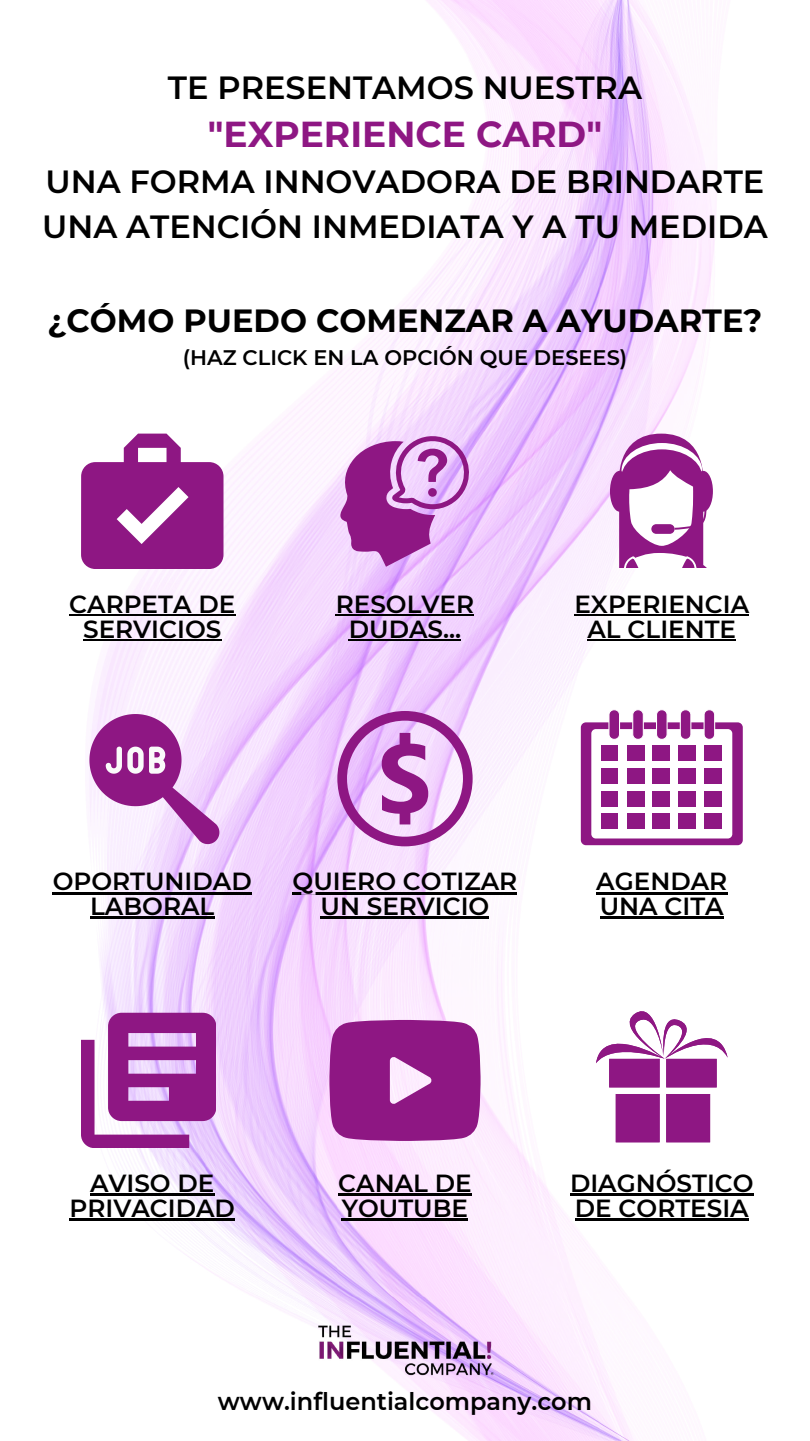
<style>
.page{position:relative;width:810px;height:1441px;background:#fff}
.page>*{position:absolute;margin:0;border:0;box-sizing:border-box;transform-origin:0 0}
.t1{font:700 36px "Montserrat";color:#8e1783}
.t2{font:600 32px/44.2px "Montserrat";color:#000}
.t3{font:700 32px "Montserrat";color:#000}
.t4{font:600 24.7px/24.8px "Montserrat";color:#000;text-align:center}
.t5{font:600 24px "Montserrat";color:#000}
.t6{font:600 21px "Montserrat";color:#000}
</style>
<div class="page">
<img style="left:79px;top:0;width:652px;height:1440px">
<svg style="left:81px;top:433px;width:143px;height:135px"></svg>
<hr style="left:69px;top:614px;width:166px;height:2px;background:#000">
<hr style="left:83px;top:639px;width:138px;height:2px;background:#000">
<svg style="left:89px;top:714px;width:130px;height:130px"></svg>
<hr style="left:53px;top:891px;width:199px;height:3px;background:#000">
<hr style="left:90px;top:916px;width:124px;height:2px;background:#000">
<svg style="left:340px;top:434px;width:130px;height:132px;background:#c177c4"></svg>
<hr style="left:336px;top:614px;width:138px;height:2px;background:#000">
<hr style="left:349px;top:639px;width:112px;height:2px;background:#000">
<svg style="left:595px;top:433px;width:134px;height:134px"></svg>
<hr style="left:574px;top:614px;width:175px;height:2px;background:#000">
<hr style="left:588px;top:639px;width:148px;height:2px;background:#000">
<svg style="left:81px;top:1012px;width:135px;height:135px;background:#b15eae"></svg>
<hr style="left:90px;top:1193px;width:125px;height:2px;background:#000">
<hr style="left:70px;top:1218px;width:165px;height:2px;background:#000">
<svg style="left:329px;top:1019px;width:152px;height:121px;background:#9b3092"></svg>
<hr style="left:338px;top:1193px;width:134px;height:2px;background:#000">
<hr style="left:342px;top:1218px;width:126px;height:2px;background:#000">
<svg style="left:596px;top:999px;width:132px;height:143px"></svg>
<hr style="left:570px;top:1193px;width:184px;height:2px;background:#000">
<hr style="left:575px;top:1218px;width:174px;height:2px;background:#000">
<img style="left:307px;top:1313px;width:196px;height:72px">
<hr style="left:293px;top:891px;width:224px;height:3px;background:#000">
<hr style="left:321px;top:916px;width:168px;height:2px;background:#000">
<svg style="left:337px;top:711px;width:135px;height:135px;background:#d197d5"></svg>
<hr style="left:596px;top:891px;width:131px;height:3px;background:#000">
<hr style="left:600px;top:916px;width:65px;height:2px;background:#000">
<hr style="left:665px;top:916px;width:59px;height:2px;background:#000">
<div style="left:581px;top:722px;width:162px;height:122px;background:#8e1783;border-radius:5px"></div>
<div style="left:591px;top:729px;width:141px;height:109px;background:#fff;border-radius:4px"></div>
<div style="left:653px;top:745px;width:17px;height:15px;background:#8e1783"></div>
<div style="left:679px;top:745px;width:17px;height:15px;background:#8e1783"></div>
<div style="left:627px;top:745px;width:17px;height:15px;background:#8e1783"></div>
<div style="left:679px;top:768px;width:17px;height:15px;background:#8e1783"></div>
<div style="left:653px;top:768px;width:17px;height:15px;background:#8e1783"></div>
<div style="left:627px;top:768px;width:17px;height:15px;background:#8e1783"></div>
<div style="left:602px;top:768px;width:16px;height:15px;background:#8e1783"></div>
<div style="left:627px;top:790px;width:17px;height:16px;background:#8e1783"></div>
<div style="left:602px;top:745px;width:16px;height:15px;background:#8e1783"></div>
<div style="left:679px;top:813px;width:17px;height:15px;background:#8e1783"></div>
<div style="left:653px;top:813px;width:17px;height:15px;background:#8e1783"></div>
<div style="left:627px;top:813px;width:17px;height:15px;background:#8e1783"></div>
<div style="left:602px;top:813px;width:16px;height:15px;background:#8e1783"></div>
<div style="left:602px;top:790px;width:16px;height:16px;background:#8e1783"></div>
<div style="left:653px;top:790px;width:17px;height:16px;background:#8e1783"></div>
<div style="left:679px;top:790px;width:17px;height:16px;background:#8e1783"></div>
<div style="left:704px;top:745px;width:18px;height:15px;background:#8e1783"></div>
<div style="left:704px;top:768px;width:18px;height:15px;background:#8e1783"></div>
<div style="left:704px;top:813px;width:18px;height:15px;background:#8e1783"></div>
<div style="left:704px;top:790px;width:18px;height:16px;background:#8e1783"></div>
<svg style="left:704px;top:709px;width:11px;height:30px"></svg>
<svg style="left:680px;top:709px;width:11px;height:30px"></svg>
<svg style="left:656px;top:709px;width:12px;height:30px"></svg>
<svg style="left:632px;top:709px;width:12px;height:30px"></svg>
<svg style="left:608px;top:709px;width:12px;height:30px"></svg>
<p class="t2" style="left:168px;top:65px;width:476px">TE PRESENTAMOS NUESTRA</p>
<h1 class="t1" style="left:208px;top:112px;width:396px">"EXPERIENCE CARD"</h1>
<p class="t2" style="left:42px;top:160px;width:727px">UNA FORMA INNOVADORA DE BRINDARTE<br>UNA ATENCIÓN INMEDIATA Y A TU MEDIDA</p>
<p class="t3" style="left:48px;top:301px;width:716px">¿CÓMO PUEDO COMENZAR A AYUDARTE?</p>
<p class="t6" style="left:183px;top:344px;width:446px">(HAZ CLICK EN LA OPCIÓN QUE DESEES)</p>
<p class="t4" style="left:69px;top:592px;width:168px;line-height:24.5px">CARPETA DE<br>SERVICIOS</p>
<p class="t4" style="left:336px;top:592px;width:140px;line-height:24.5px">RESOLVER<br>DUDAS...</p>
<p class="t4" style="left:574px;top:592px;width:176px;line-height:24.5px">EXPERIENCIA<br>AL CLIENTE</p>
<p class="t4" style="left:53px;top:869px;width:201px">OPORTUNIDAD<br>LABORAL</p>
<p class="t4" style="left:293px;top:869px;width:226px">QUIERO COTIZAR<br>UN SERVICIO</p>
<p class="t4" style="left:596px;top:869px;width:133px;text-align:left">AGENDAR<br>UNA CITA</p>
<p class="t4" style="left:70px;top:1170px;width:167px">AVISO DE<br>PRIVACIDAD</p>
<p class="t4" style="left:338px;top:1170px;width:135px;text-align:left">CANAL DE<br>YOUTUBE</p>
<p class="t4" style="left:570px;top:1170px;width:185px;text-align:left">DIAGNÓSTICO<br>DE CORTESIA</p>
<p class="t5" style="left:218px;top:1386px;width:376px">www.influentialcompany.com</p>
</div>
